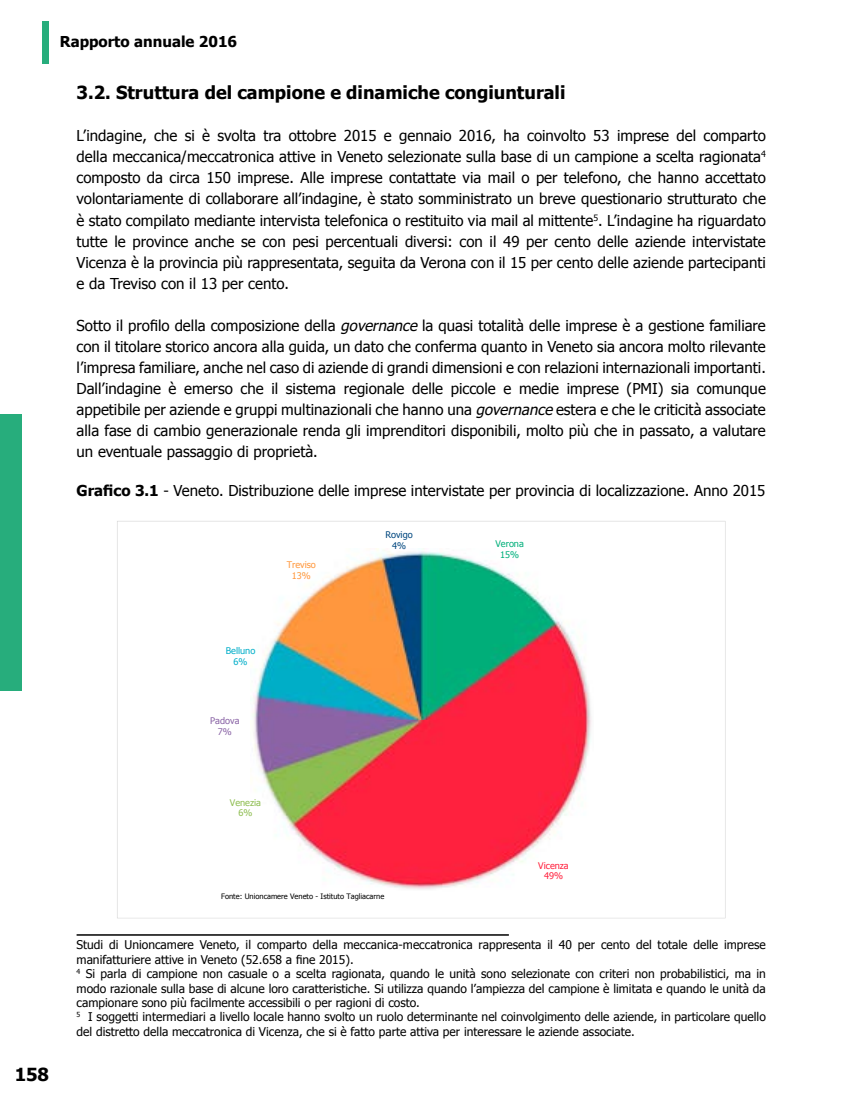
<style>
.page{position:relative;width:851px;height:1106px;background:#fff}
.page>*{position:absolute;margin:0;border:0;box-sizing:border-box;transform-origin:0 0}
.t1{font:700 18px "Tahoma";color:#000}
.t2{font:15px/21px "Tahoma";color:#000;text-align:justify}
.t3{font:700 15px "Tahoma";color:#000}
.t4{font:12px/14.4px "Tahoma";color:#000}
.t5{font:9.15px/10.9px "Tahoma";letter-spacing:-.005em;color:#ff213e;text-align:center}
.t6{font:9.15px/10.9px "Tahoma";color:#ff983d;text-align:center}
.t7{font:9.15px/10.9px "Tahoma";color:#00af7b;text-align:center}
.t8{font:9.15px/10.9px "Tahoma";color:#8ebd50;text-align:center}
.t9{font:9.15px/10.9px "Tahoma";letter-spacing:-.005em;color:#00aec9;text-align:center}
.t10{font:9.15px/10.9px "Tahoma";color:#8a64a6;text-align:center}
.t11{font:9.15px/10.9px "Tahoma";color:#00477f;text-align:center}
.t12{font:7.5px "Tahoma";color:#000}
.s1{font-family:"Tahoma Faux";font-style:italic}
.s2{font-weight:700}
</style>
<div class="page">
<div style="left:42px;top:21px;width:6px;height:43px;background:#27ad7c"></div>
<div style="left:0;top:415px;width:22px;height:276px;background:#27ad7c"></div>
<svg style="left:117px;top:521px;width:608px;height:397px"></svg>
<hr style="left:77px;top:934px;width:432px;height:1px;background:#000">
<p class="t3" style="left:60px;top:31px;width:179px">Rapporto annuale 2016</p>
<p class="t1" style="left:77px;top:80px;width:490px">3.2. Struttura del campione e dinamiche congiunturali</p>
<p class="t2" style="left:77px;top:126px;width:690px">L’indagine, che si è svolta tra ottobre 2015 e gennaio 2016, ha coinvolto 53 imprese del comparto della meccanica/meccatronica attive in Veneto selezionate sulla base di un campione a scelta ragionata<sup>4 </sup>composto da circa 150 imprese. Alle imprese contattate via mail o per telefono, che hanno accettato volontariamente di collaborare all’indagine, è stato somministrato un breve questionario strutturato che è stato compilato mediante intervista telefonica o restituito via mail al mittente<sup>5</sup>. L’indagine ha riguardato tutte le province anche se con pesi percentuali diversi: con il 49 per cento delle aziende intervistate Vicenza è la provincia più rappresentata, seguita da Verona con il 15 per cento delle aziende partecipanti e da Treviso con il 13 per cento.</p>
<p class="t2" style="left:77px;top:315px;width:690px">Sotto il profilo della composizione della <span class="s1">governance</span> la quasi totalità delle imprese è a gestione familiare con il titolare storico ancora alla guida, un dato che conferma quanto in Veneto sia ancora molto rilevante l’impresa familiare, anche nel caso di aziende di grandi dimensioni e con relazioni internazionali importanti.<br>Dall’indagine è emerso che il sistema regionale delle piccole e medie imprese (PMI) sia comunque appetibile per aziende e gruppi multinazionali che hanno una <span class="s1">governance</span> estera e che le criticità associate alla fase di cambio generazionale renda gli imprenditori disponibili, molto più che in passato, a valutare un eventuale passaggio di proprietà.</p>
<p class="t2" style="left:77px;top:480px;width:690px"><span class="s2">Grafico 3.1</span> - Veneto. Distribuzione delle imprese intervistate per provincia di localizzazione. Anno 2015</p>
<p class="t6" style="left:287px;top:558px;width:31px">Treviso<br>13%</p>
<p class="t11" style="left:385px;top:529px;width:29px">Rovigo<br>4%</p>
<p class="t7" style="left:495px;top:537px;width:30px">Verona<br>15%</p>
<p class="t1" style="left:15px;top:1061px;width:36px">158</p>
<p class="t9" style="left:226px;top:644px;width:31px">Belluno<br>6%</p>
<p class="t10" style="left:210px;top:715px;width:31px">Padova<br>7%</p>
<p class="t8" style="left:230px;top:796px;width:33px">Venezia<br>6%</p>
<p class="t5" style="left:538px;top:859px;width:32px">Vicenza<br>49%</p>
<p class="t12" style="left:221px;top:891px;width:165px">Fonte: Unioncamere Veneto - Istituto Tagliacarne</p>
<p class="t4" style="left:77px;top:938px;width:690px">Studi di Unioncamere Veneto, il comparto della meccanica-meccatronica rappresenta il 40 per cento del totale delle imprese manifatturiere attive in Veneto (52.658 a fine 2015).<br><sup>4</sup> Si parla di campione non casuale o a scelta ragionata, quando le unità sono selezionate con criteri non probabilistici, ma in modo razionale sulla base di alcune loro caratteristiche. Si utilizza quando l’ampiezza del campione è limitata e quando le unità da campionare sono più facilmente accessibili o per ragioni di costo.<br><sup>5</sup> I soggetti intermediari a livello locale hanno svolto un ruolo determinante nel coinvolgimento delle aziende, in particolare quello del distretto della meccatronica di Vicenza, che si è fatto parte attiva per interessare le aziende associate.</p>
</div>
